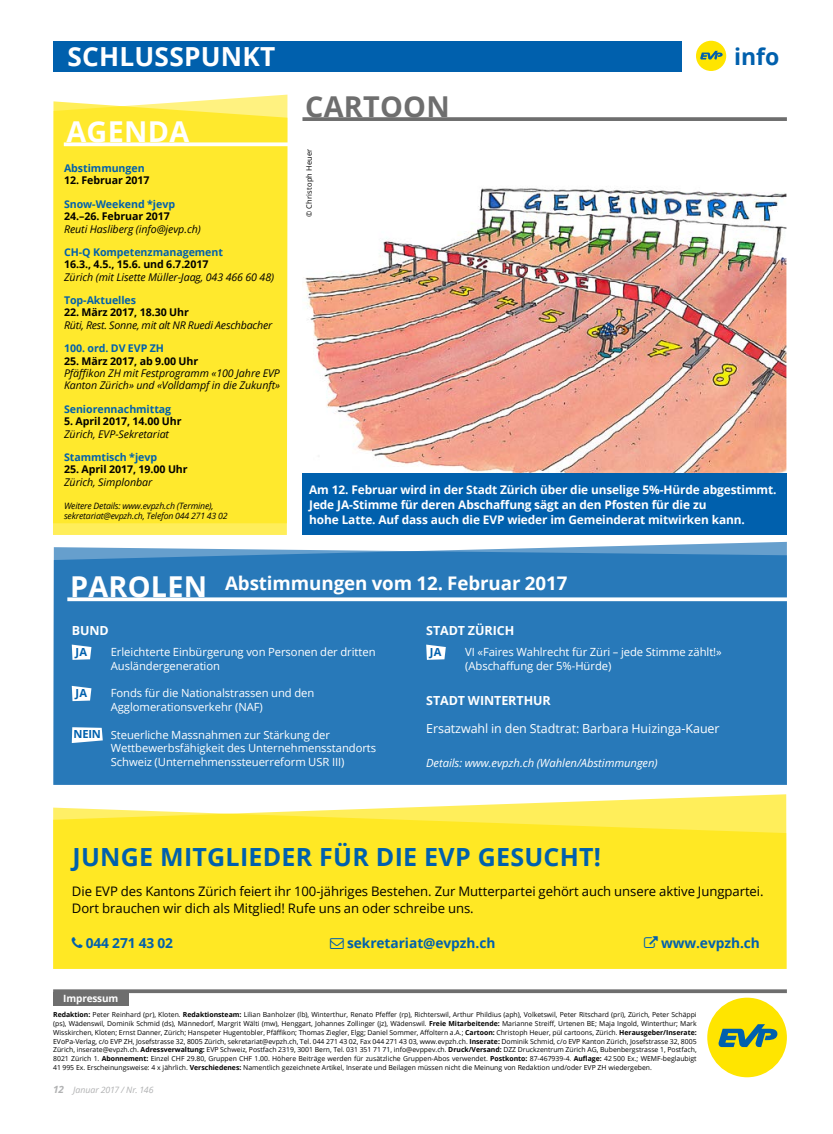
<style>
.page{position:relative;width:833px;height:1134px;background:#fff}
.page>*{position:absolute;margin:0;border:0;box-sizing:border-box;transform-origin:0 0}
.t1{font:700 28.75px "Open Sans";letter-spacing:.01em;color:#fff}
.t2{font:700 28.75px "Open Sans";letter-spacing:.01em;color:#6e6e6e}
.t3{font:700 26.25px "Open Sans";letter-spacing:.01em;color:#fff}
.t4{font:700 25px "Open Sans";letter-spacing:.01em;color:#0060ad}
.t5{font:700 23px "Open Sans";color:#0060ad}
.t6{font:700 18.75px "Open Sans";letter-spacing:-.005em;color:#fff}
.t7{font:700 13.75px "Open Sans";letter-spacing:-.005em;color:#0060ad}
.t8{font:13.12px/17.5px "Open Sans";letter-spacing:-.005em;color:#000}
.t9{font:12.5px "Open Sans";letter-spacing:-.005em;color:#fff}
.t10{font:700 12.5px "Open Sans";letter-spacing:-.005em;color:#fff}
.t11{font:700 11.88px/15px "Open Sans";letter-spacing:-.01em;color:#fff}
.t12{font:11.25px/13.8px "Open Sans";letter-spacing:-.005em;color:#fff}
.t13{font:italic 11.25px "Open Sans";letter-spacing:-.005em;color:#fff}
.t14{font:700 11.12px "Open Sans";color:#0060ad}
.t15{font:italic 10.62px/12.5px "Open Sans";letter-spacing:-.005em;color:#000}
.t16{font:700 10.62px "Open Sans";letter-spacing:-.005em;color:#000}
.t17{font:700 10.62px "Open Sans";letter-spacing:-.005em;color:#0060ad}
.t18{font:700 10px "Open Sans";letter-spacing:-.015em;color:#fff}
.t19{font:italic 8.75px/10px "Open Sans";letter-spacing:-.02em;color:#000}
.t20{font:italic 8.75px "Open Sans";letter-spacing:-.005em;color:#b1b2b3}
.t21{font:7.5px "Open Sans";letter-spacing:.025em;color:#000}
.t22{font:6.88px/8.8px "Open Sans";color:#000;text-align:justify}
.s1{font-weight:700;font-size:11.12px;color:#0060ad}
.s2{font-weight:700}
.s3{font-weight:700;font-size:10px}
</style>
<div class="page">
<div style="left:696px;top:41px;width:30px;height:30px;background:#ffe500;border-radius:50%"></div>
<svg style="left:700px;top:51px;width:22px;height:9px"></svg>
<div style="left:53px;top:41px;width:628px;height:30px;background:#0060ad"></div>
<div style="left:302px;top:473px;width:484px;height:62px;background:#0060ad"></div>
<div style="left:53px;top:992px;width:76px;height:13px;background:#6e6e6e"></div>
<svg style="left:53px;top:989px;width:734px;height:4px;background:#7a7a7a"></svg>
<div style="left:707px;top:998px;width:80px;height:79px;background:#ffe500;border-radius:50%"></div>
<svg style="left:718px;top:1024px;width:59px;height:23px"></svg>
<div style="left:53px;top:101px;width:234px;height:434px;background:#ffe92d"></div>
<svg style="left:64px;top:142px;width:224px;height:4px"></svg>
<img style="left:305px;top:188px;width:481px;height:285px">
<div style="left:53px;top:547px;width:734px;height:238px;background:#2879b9"></div>
<svg style="left:53px;top:794px;width:733px;height:175px;background:#ffea37"></svg>
<svg style="left:67px;top:597px;width:720px;height:4px"></svg>
<svg style="left:302px;top:117px;width:485px;height:4px;background:#767676"></svg>
<svg style="left:72px;top:645px;width:19px;height:15px"></svg>
<svg style="left:72px;top:686px;width:19px;height:15px"></svg>
<svg style="left:72px;top:727px;width:31px;height:16px"></svg>
<svg style="left:426px;top:645px;width:20px;height:15px"></svg>
<svg style="left:72px;top:937px;width:11px;height:11px"></svg>
<svg style="left:330px;top:938px;width:14px;height:11px"></svg>
<svg style="left:644px;top:936px;width:14px;height:12px"></svg>
<h2 class="t3" style="left:67px;top:38px;width:210px">SCHLUSSPUNKT</h2>
<h1 class="t1" style="left:66px;top:112px;width:124px">AGENDA</h1>
<h3 class="t17" style="left:64px;top:161px;width:82px">Abstimmungen</h3>
<h3 class="t16" style="left:64px;top:173px;width:87px">12. Februar 2017</h3>
<h3 class="t17" style="left:64px;top:196px;width:112px">Snow-Weekend *jevp</h3>
<h3 class="t16" style="left:64px;top:209px;width:107px">24.–26. Februar 2017</h3>
<h3 class="t15" style="left:64px;top:222px;width:138px">Reuti Hasliberg (info@jevp.ch)</h3>
<h3 class="t17" style="left:64px;top:244px;width:161px">CH-Q Kompetenzmanagement</h3>
<h3 class="t16" style="left:64px;top:257px;width:146px">16.3., 4.5., 15.6. und 6.7.2017</h3>
<h3 class="t15" style="left:64px;top:270px;width:212px">Zürich (mit Lisette Müller-Jaag, 043 466 60 48)</h3>
<h3 class="t17" style="left:64px;top:292px;width:74px">Top-Aktuelles</h3>
<h3 class="t16" style="left:64px;top:305px;width:126px">22. März 2017, 18.30 Uhr</h3>
<h3 class="t15" style="left:64px;top:318px;width:210px">Rüti, Rest. Sonne, mit alt NR Ruedi Aeschbacher</h3>
<h3 class="t17" style="left:64px;top:341px;width:101px">100. ord. DV EVP ZH</h3>
<h3 class="t16" style="left:64px;top:353px;width:136px">25. März 2017, ab 9.00 Uhr</h3>
<h3 class="t15" style="left:64px;top:367px;width:217px">Pfäffikon ZH mit Festprogramm «100 Jahre EVP<br>Kanton Zürich» und «Volldampf in die Zukunft»</h3>
<h3 class="t17" style="left:64px;top:401px;width:109px">Seniorennachmittag</h3>
<h3 class="t16" style="left:64px;top:414px;width:119px">5. April 2017, 14.00 Uhr</h3>
<h3 class="t15" style="left:64px;top:427px;width:107px">Zürich, EVP-Sekretariat</h3>
<h3 class="t17" style="left:64px;top:449px;width:95px">Stammtisch *jevp</h3>
<h3 class="t16" style="left:64px;top:462px;width:125px">25. April 2017, 19.00 Uhr</h3>
<h3 class="t15" style="left:64px;top:475px;width:90px">Zürich, Simplonbar</h3>
<p class="t19" style="left:64px;top:500px;width:165px">Weitere Details: www.evpzh.ch (Termine), sekretariat@evpzh.ch, Telefon 044 271 43 02</p>
<h1 class="t2" style="left:305px;top:86px;width:146px">CARTOON</h1>
<p class="t21" style="left:304px;top:217px;width:70px;rotate:-90deg">© Christoph Heuer</p>
<h3 class="t5" style="left:734px;top:40px;width:47px">info</h3>
<h3 class="t11" style="left:309px;top:481px;width:469px">Am 12. Februar wird in der Stadt Zürich über die unselige 5%-Hürde abgestimmt.<br>Jede JA-Stimme für deren Abschaffung sägt an den Pfosten für die zu<br>hohe Latte. Auf dass auch die EVP wieder im Gemeinderat mitwirken kann.</h3>
<h1 class="t1" style="left:70px;top:567px;width:139px">PAROLEN</h1>
<h3 class="t6" style="left:225px;top:570px;width:344px">Abstimmungen vom 12. Februar 2017</h3>
<h3 class="t10" style="left:72px;top:622px;width:39px">BUND</h3>
<h3 class="t14" style="left:75px;top:644px;width:13px">JA</h3>
<h3 class="t12" style="left:111px;top:645px;width:266px">Erleichterte Einbürgerung von Personen der dritten<br>Ausländergeneration</h3>
<h3 class="t14" style="left:75px;top:685px;width:13px">JA</h3>
<h3 class="t12" style="left:111px;top:686px;width:205px">Fonds für die Nationalstrassen und den<br>Agglomerationsverkehr (NAF)</h3>
<h3 class="t12" style="left:111px;top:727px;width:267px;text-indent:-37px"><span class="s1">NEIN</span> Steuerliche Massnahmen zur Stärkung der<br>Wettbewerbsfähigkeit des Unternehmensstandorts<br>Schweiz (Unternehmenssteuerreform USR III)</h3>
<h3 class="t10" style="left:426px;top:622px;width:90px">STADT ZÜRICH</h3>
<h3 class="t14" style="left:430px;top:644px;width:13px">JA</h3>
<h3 class="t12" style="left:465px;top:645px;width:258px">VI «Faires Wahlrecht für Züri – jede Stimme zählt!» (Abschaffung der 5%-Hürde)</h3>
<h3 class="t10" style="left:426px;top:691px;width:126px">STADT WINTERTHUR</h3>
<h3 class="t9" style="left:426px;top:720px;width:295px">Ersatzwahl in den Stadtrat: Barbara Huizinga-Kauer</h3>
<h3 class="t13" style="left:426px;top:756px;width:233px">Details: www.evpzh.ch (Wahlen/Abstimmungen)</h3>
<h3 class="t4" style="left:73px;top:839px;width:530px">JUNGE MITGLIEDER FÜR DIE EVP GESUCHT!</h3>
<h3 class="t8" style="left:72px;top:882px;width:693px">Die EVP des Kantons Zürich feiert ihr 100-jähriges Bestehen. Zur Mutterpartei gehört auch unsere aktive Jungpartei.<br>Dort brauchen wir dich als Mitglied! Rufe uns an oder schreibe uns.</h3>
<h3 class="t7" style="left:86px;top:933px;width:89px">044 271 43 02</h3>
<h3 class="t7" style="left:347px;top:933px;width:150px">sekretariat@evpzh.ch</h3>
<h3 class="t7" style="left:661px;top:933px;width:100px">www.evpzh.ch</h3>
<h3 class="t18" style="left:63px;top:991px;width:57px">Impressum</h3>
<p class="t22" style="left:53px;top:1010px;width:645px"><span class="s2">Redaktion:</span> Peter Reinhard (pr), Kloten. <span class="s2">Redaktionsteam:</span> Lilian Banholzer (lb), Winterthur, Renato Pfeffer (rp), Richterswil, Arthur Phildius (aph), Volketswil, Peter Ritschard (pri), Zürich, Peter Schäppi (ps), Wädenswil, Dominik Schmid (ds), Männedorf, Margrit Wälti (mw), Henggart, Johannes Zollinger (jz), Wädenswil. <span class="s2">Freie Mitarbeitende:</span> Marianne Streiff, Urtenen BE; Maja Ingold, Winterthur; Mark Wisskirchen, Kloten; Ernst Danner, Zürich; Hanspeter Hugentobler, Pfäffikon; Thomas Ziegler, Elgg; Daniel Sommer, Affoltern a.A.; <span class="s2">Cartoon:</span> Christoph Heuer, pül cartoons, Zürich. <span class="s2">Herausgeber/Inserate:<br></span>EVoPa-Verlag, c/o EVP ZH, Josefstrasse 32, 8005 Zürich, sekretariat@evpzh.ch, Tel. 044 271 43 02, Fax 044 271 43 03, www.evpzh.ch. <span class="s2">Inserate:</span> Dominik Schmid, c/o EVP Kanton Zürich, Josefstrasse 32, 8005<br>Zürich, inserate@evpzh.ch. <span class="s2">Adressverwaltung:</span> EVP Schweiz, Postfach 2319, 3001 Bern, Tel. 031 351 71 71, info@evppev.ch. <span class="s2">Druck/Versand:</span> DZZ Druckzentrum Zürich AG, Bubenbergstrasse 1, Postfach, 8021 Zürich 1. <span class="s2">Abonnement:</span> Einzel CHF 29.80, Gruppen CHF 1.00. Höhere Beiträge werden für zusätzliche Gruppen-Abos verwendet. <span class="s2">Postkonto:</span> 87-467939-4. <span class="s2">Auflage:</span> 42 500 Ex.; WEMF-beglaubigt 41 995 Ex. Erscheinungsweise: 4 x jährlich. <span class="s2">Verschiedenes:</span> Namentlich gezeichnete Artikel, Inserate und Beilagen müssen nicht die Meinung von Redaktion und/oder EVP ZH wiedergeben.</p>
<p class="t20" style="left:53px;top:1084px;width:102px"><span class="s3">12</span> Januar 2017 / Nr. 146</p>
</div>
